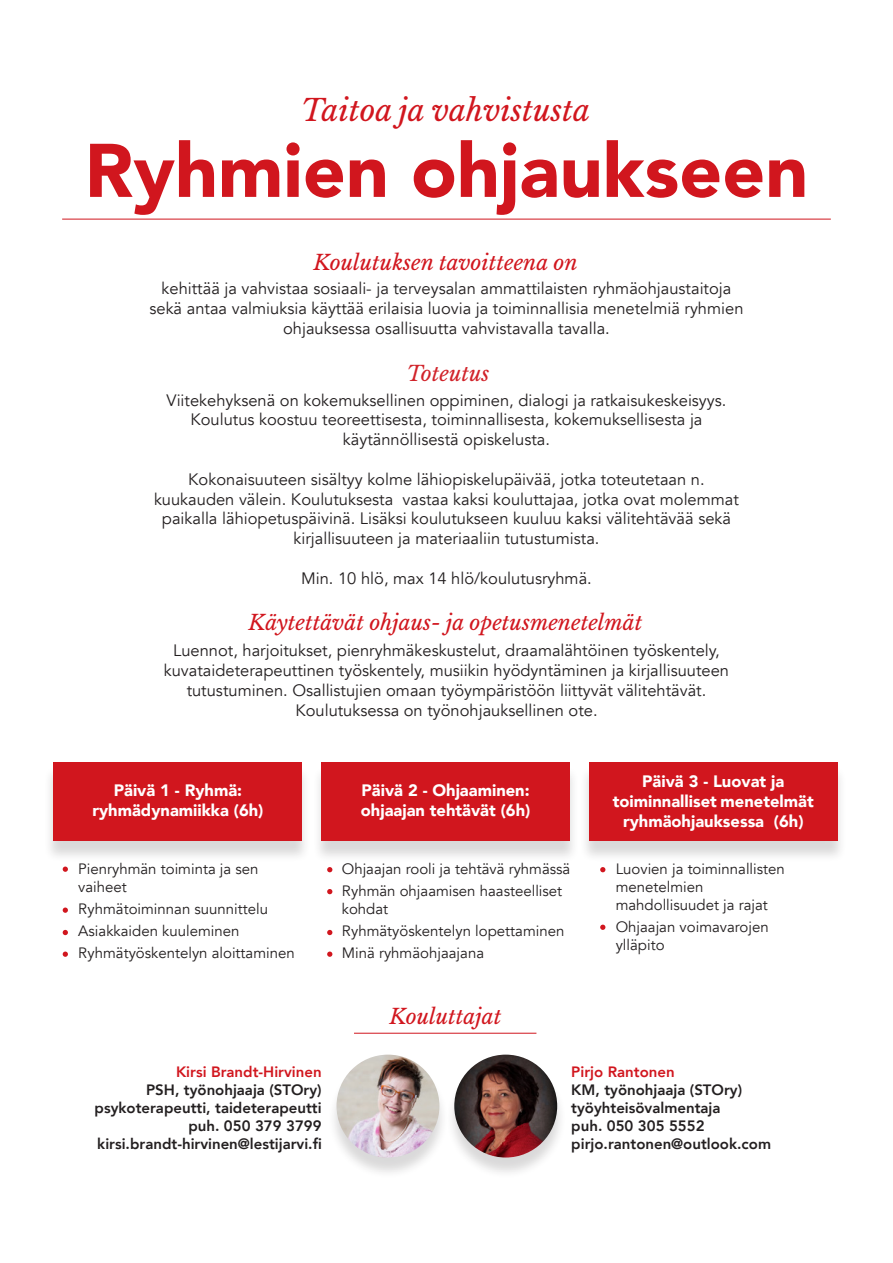
<style>
.page{position:relative;width:893px;height:1263px;background:#fff}
.page>*{position:absolute;margin:0;border:0;box-sizing:border-box;transform-origin:0 0}
.t1{font:900 75px "Avenir";color:#d1161e}
.t2{font:italic 30px "Libre Baskerville";color:#d1161e}
.t3{font:italic 21px "Libre Baskerville";color:#d1161e}
.t4{font:italic 21px "Libre Baskerville";color:#d1232a}
.t5{font:16.5px/19.8px "Avenir";color:#231f20;text-align:center}
.t6{font:900 16.5px/19.8px "Avenir";color:#fff;text-align:center}
.t7{font:15px/18px "Avenir";color:#231f20}
.t8{font:800 15px "Avenir";color:#231f20}
.t9{font:800 15px "Avenir";color:#d1161e}
</style>
<div class="page">
<div style="left:312px;top:765px;width:267px;height:97px;background:#231f20;opacity:.17"></div>
<div style="left:321px;top:762px;width:249px;height:79px;background:#d1161e"></div>
<div style="left:580px;top:765px;width:266px;height:97px;background:#231f20;opacity:.17"></div>
<div style="left:589px;top:762px;width:248px;height:79px;background:#d1161e"></div>
<div style="left:44px;top:765px;width:266px;height:97px;background:#231f20;opacity:.17"></div>
<div style="left:53px;top:762px;width:248px;height:79px;background:#d1161e"></div>
<svg style="left:63px;top:866px;width:5px;height:6px"></svg>
<svg style="left:63px;top:907px;width:5px;height:6px"></svg>
<svg style="left:63px;top:930px;width:5px;height:5px"></svg>
<svg style="left:63px;top:951px;width:5px;height:6px"></svg>
<svg style="left:327px;top:867px;width:5px;height:5px"></svg>
<svg style="left:327px;top:889px;width:5px;height:5px"></svg>
<svg style="left:327px;top:930px;width:5px;height:5px"></svg>
<svg style="left:327px;top:951px;width:5px;height:6px"></svg>
<svg style="left:600px;top:867px;width:5px;height:5px"></svg>
<svg style="left:600px;top:925px;width:5px;height:5px"></svg>
<div style="left:328px;top:1058px;width:120px;height:121px;background:#231f20;opacity:.17"></div>
<img style="left:336px;top:1054px;width:103px;height:103px;border-radius:51px">
<div style="left:445px;top:1058px;width:121px;height:121px;background:#231f20;opacity:.17"></div>
<img style="left:454px;top:1054px;width:103px;height:103px;border-radius:51px">
<hr style="left:354px;top:1033px;width:182px;height:1px;background:#d1161e">
<hr style="left:62px;top:219px;width:769px;height:1px;background:#d1161e">
<p class="t2" style="left:301px;top:92px;width:291px">Taitoa ja vahvistusta</p>
<p class="t1" style="left:85px;top:106px;width:725px">Ryhmien ohjaukseen</p>
<p class="t3" style="left:313px;top:250px;width:266px">Koulutuksen tavoitteena on</p>
<p class="t5" style="left:149px;top:279px;width:595px">kehittää ja vahvistaa sosiaali- ja terveysalan ammattilaisten ryhmäohjaustaitoja sekä antaa valmiuksia käyttää erilaisia luovia ja toiminnallisia menetelmiä ryhmien ohjauksessa osallisuutta vahvistavalla tavalla.</p>
<p class="t4" style="left:407px;top:360px;width:84px">Toteutus</p>
<p class="t5" style="left:166px;top:390px;width:561px">Viitekehyksenä on kokemuksellinen oppiminen, dialogi ja ratkaisukeskeisyys.<br>Koulutus koostuu teoreettisesta, toiminnallisesta, kokemuksellisesta ja käytännöllisestä opiskelusta.</p>
<p class="t5" style="left:154px;top:469px;width:586px">Kokonaisuuteen sisältyy kolme lähiopiskelupäivää, jotka toteutetaan n. kuukauden välein. Koulutuksesta vastaa kaksi kouluttajaa, jotka ovat molemmat paikalla lähiopetuspäivinä. Lisäksi koulutukseen kuuluu kaksi välitehtävää sekä kirjallisuuteen ja materiaaliin tutustumista.</p>
<p class="t5" style="left:301px;top:568px;width:292px">Min. 10 hlö, max 14 hlö/koulutusryhmä.</p>
<p class="t3" style="left:248px;top:609px;width:395px">Käytettävät ohjaus- ja opetusmenetelmät</p>
<p class="t5" style="left:164px;top:641px;width:567px">Luennot, harjoitukset, pienryhmäkeskustelut, draamalähtöinen työskentely, kuvataideterapeuttinen työskentely, musiikin hyödyntäminen ja kirjallisuuteen tutustuminen. Osallistujien omaan työympäristöön liittyvät välitehtävät.<br>Koulutuksessa on työnohjauksellinen ote.</p>
<p class="t6" style="left:92px;top:780px;width:173px">Päivä 1 - Ryhmä: ryhmädynamiikka (6h)</p>
<p class="t7" style="left:78px;top:860px;width:182px">Pienryhmän toiminta ja sen vaiheet</p>
<p class="t7" style="left:78px;top:900px;width:191px">Ryhmätoiminnan suunnittelu</p>
<p class="t7" style="left:78px;top:922px;width:163px">Asiakkaiden kuuleminen</p>
<p class="t7" style="left:78px;top:944px;width:218px">Ryhmätyöskentelyn aloittaminen</p>
<p class="t9" style="left:176px;top:1060px;width:147px">Kirsi Brandt-Hirvinen</p>
<p class="t8" style="left:146px;top:1078px;width:177px">PSH, työnohjaaja (STOry)</p>
<p class="t8" style="left:95px;top:1096px;width:229px">psykoterapeutti, taideterapeutti</p>
<p class="t8" style="left:188px;top:1114px;width:135px">puh. 050 379 3799</p>
<p class="t8" style="left:97px;top:1132px;width:226px">kirsi.brandt-hirvinen@lestijarvi.fi</p>
<p class="t6" style="left:361px;top:780px;width:171px;text-align:left">Päivä 2 - Ohjaaminen: ohjaajan tehtävät (6h)</p>
<p class="t7" style="left:342px;top:860px;width:230px">Ohjaajan rooli ja tehtävä ryhmässä</p>
<p class="t7" style="left:342px;top:882px;width:222px">Ryhmän ohjaamisen haasteelliset kohdat</p>
<p class="t7" style="left:342px;top:922px;width:224px">Ryhmätyöskentelyn lopettaminen</p>
<p class="t7" style="left:342px;top:944px;width:144px">Minä ryhmäohjaajana</p>
<p class="t3" style="left:389px;top:1004px;width:114px">Kouluttajat</p>
<p class="t6" style="left:613px;top:771px;width:202px">Päivä 3 - Luovat ja toiminnalliset menetelmät ryhmäohjauksessa (6h)</p>
<p class="t7" style="left:616px;top:860px;width:171px">Luovien ja toiminnallisten menetelmien mahdollisuudet ja rajat</p>
<p class="t7" style="left:616px;top:918px;width:155px">Ohjaajan voimavarojen ylläpito</p>
<p class="t9" style="left:571px;top:1060px;width:105px">Pirjo Rantonen</p>
<p class="t8" style="left:571px;top:1078px;width:172px">KM, työnohjaaja (STOry)</p>
<p class="t8" style="left:571px;top:1096px;width:151px">työyhteisövalmentaja</p>
<p class="t8" style="left:571px;top:1114px;width:135px">puh. 050 305 5552</p>
<p class="t8" style="left:571px;top:1132px;width:201px">pirjo.rantonen@outlook.com</p>
</div>
